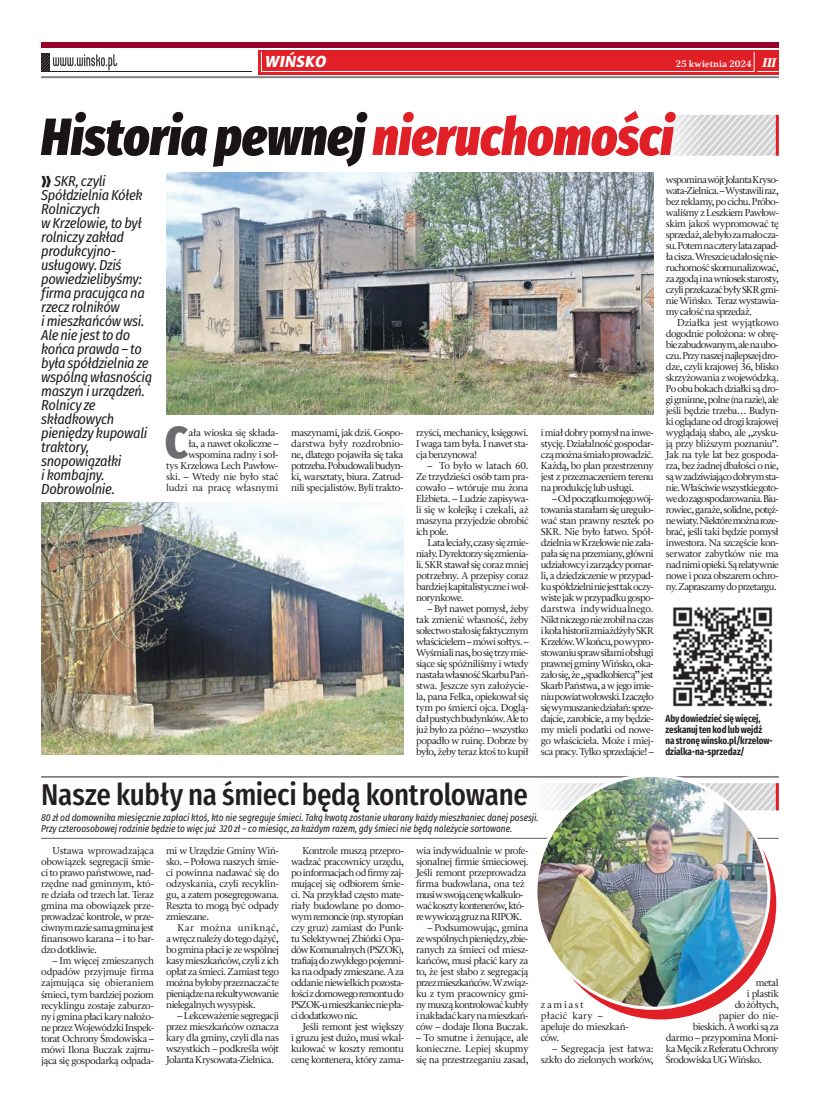
<style>
.page{position:relative;width:820px;height:1106px;background:#fff}
.page>*{position:absolute;margin:0;border:0;box-sizing:border-box;transform-origin:0 0}
.t1{font:italic 800 52.3px "Fira Sans Condensed";color:#1a1415}
.t2{font:800 44.7px "Fira Sans Condensed";color:#6c6d70}
.t3{font:500 30px "Fira Sans Condensed";letter-spacing:-.01em;color:#231f20}
.t4{font:italic 16px "Aerton EFN Black";color:#fff}
.t5{font:italic 14.4px/14px "Fira Sans Condensed";letter-spacing:-.025em;color:#231f20}
.t6{font:italic 10px/11px "Fira Sans Condensed";letter-spacing:-.005em;color:#231f20}
.t7{font:700 10px/11px "Fira Sans Condensed";letter-spacing:-.005em;color:#231f20;scale:.93 1}
.t8{font:9.9px/11px "Classic TTEFN";letter-spacing:-.05em;color:#231f20;text-align:justify}
.t9{font:9.9px/11px "Classic TTEFN";letter-spacing:-.015em;color:#231f20}
.t10{font:700 9.9px "Platea EFN";color:#fff}
.s1{font-family:"Platea EFN Black";font-weight:400;font-style:italic;font-size:13.2px}
.s2{color:#e01f26}
.s3{font-family:"Aerton Cnd EFN";font-weight:700;font-style:normal;font-size:28.8px;color:#fff}
</style>
<div class="page">
<div style="left:259px;top:50px;width:519px;height:25px;background:#e01f26"></div>
<hr style="left:41px;top:71px;width:210px;height:1px;background:#231f20">
<svg style="left:261px;top:52px;width:1px;height:19px"></svg>
<hr style="left:261px;top:71px;width:493px;height:1px;background:#fff">
<svg style="left:753px;top:52px;width:25px;height:20px"></svg>
<hr style="left:41px;top:76px;width:737px;height:2px;background:#808285">
<div style="left:41px;top:43px;width:737px;height:5px;background:#98012d"></div>
<svg style="left:41px;top:54px;width:76px;height:17px"></svg>
<svg style="left:667px;top:115px;width:108px;height:41px"></svg>
<hr style="left:775px;top:115px;width:3px;height:41px;background:#e01f26">
<svg style="left:548px;top:783px;width:227px;height:27px"></svg>
<hr style="left:775px;top:783px;width:3px;height:27px;background:#e01f26">
<hr style="left:41px;top:776px;width:737px;height:1px;background:#231f20">
<hr style="left:41px;top:838px;width:737px;height:1px;background:#5f5f62">
<svg style="left:544px;top:788px;width:232px;height:231px;fill:#e01f26"></svg>
<img style="left:535px;top:775px;width:233px;height:233px;border-radius:116px">
<img style="left:672px;top:607px;width:101px;height:100px">
<img style="left:166px;top:172px;width:487px;height:242px">
<img style="left:41px;top:502px;width:363px;height:252px">
<h3 class="t4" style="left:264px;top:52px;width:63px">WIŃSKO</h3>
<p class="t10" style="left:675px;top:58px;width:102px">25 kwietnia 2024 <span class="s1">III</span></p>
<h1 class="t1" style="left:41px;top:100px;width:633px">Historia pewnej <span class="s2">nieruchomości</span></h1>
<p class="t5" style="left:41px;top:174px;width:113px"><span class="s3">»</span> SKR, czyli<br>Spółdzielnia Kółek<br>Rolniczych<br>w Krzelowie, to był rolniczy zakład produkcyjno&shy;usługowy. Dziś powiedzielibyśmy: firma pracująca na rzecz rolników<br>i mieszkańców wsi.<br>Ale nie jest to do końca prawda – to była spółdzielnia ze wspólną własnością maszyn i urządzeń.<br>Rolnicy ze składkowych pieniędzy kupowali traktory, snopowiązałki<br>i kombajny.<br>Dobrowolnie.</p>
<p class="t8" style="left:665px;top:174px;width:114px">wspomina wójt Jolanta Kryso&shy;wata-Zielnica. – Wystawili raz, bez reklamy, po cichu. Próbo&shy;waliśmy z Leszkiem Pawłow&shy;skim jakoś wypromować tę sprzedaż, ale było za mało cza&shy;su. Potem na cztery lata zapad&shy;ła cisza. Wreszcie udało się nie&shy;ruchomość skomunalizować, za zgodą i na wniosek starosty, czyli przekazać były SKR gmi&shy;nie Wińsko. Teraz wystawia&shy;my całość na sprzedaż.</p>
<p class="t8" style="left:665px;top:317px;width:114px;text-indent:11px">Działka jest wyjątkowo dogodnie położona: w obrę&shy;bie zabudowanym, ale na ubo&shy;czu. Przy naszej najlepszej dro&shy;dze, czyli krajowej 36, blisko skrzyżowania z wojewódzką.<br>Po obu bokach działki są dro&shy;gi gminne, polne (na razie), ale jeśli będzie trzeba… Budyn&shy;ki oglądane od drogi krajowej wyglądają słabo, ale „zysku&shy;ją przy bliższym poznaniu”.<br>Jak na tyle lat bez gospoda&shy;rza, bez żadnej dbałości o nie, są w zadziwiająco dobrym sta&shy;nie. Właściwie wszystkie goto&shy;we do zagospodarowania. Biu&shy;rowiec, garaże, solidne, potęż&shy;ne wiaty. Niektóre można roze&shy;brać, jeśli taki będzie pomysł inwestora. Na szczęście kon&shy;serwator zabytków nie ma nad nimi opieki. Są relatywnie nowe i poza obszarem ochro&shy;ny. Zapraszamy do przetargu.</p>
<h2 class="t2" style="left:165px;top:401px;width:24px">C</h2>
<p class="t8" style="left:540px;top:427px;width:114px">i miał dobry pomysł na inwe&shy;stycję. Działalność gospodar&shy;czą można śmiało prowadzić.<br>Każdą, bo plan przestrzenny jest z przeznaczeniem terenu na produkcję lub usługi.</p>
<p class="t8" style="left:540px;top:493px;width:114px;text-indent:11px">– Od początku mojego wój&shy;towania starałam się uregulo&shy;wać stan prawny resztek po SKR. Nie było łatwo. Spół&shy;dzielnia w Krzelowie nie zała&shy;pała się na przemiany, główni udziałowcy i zarządcy pomar&shy;li, a dziedziczenie w przypad&shy;ku spółdzielni nie jest tak oczy&shy;wiste jak w przypadku gospo&shy;darstwa indywidualnego.<br>Nikt niczego nie zrobił na czas i koła historii zmiażdżyły SKR Krzelów. W końcu, po wypro&shy;stowaniu spraw siłami obsługi prawnej gminy Wińsko, oka&shy;zało się, że „spadkobiercą” jest Skarb Państwa, a w jego imie&shy;niu powiat wołowski. I zaczęło się wymuszanie działań: sprze&shy;dajcie, zarobicie, a my będzie&shy;my mieli podatki od nowe&shy;go właściciela. Może i miej&shy;sca pracy. Tylko sprzedajcie! –</p>
<p class="t8" style="left:166px;top:427px;width:114px;text-align:right">ała wioska się składa-<br>ła, a nawet okoliczne – wspomina radny i soł-<br>tys Krzelowa Lech Pawłow&shy;ski. – Wtedy nie było stać ludzi na pracę własnymi</p>
<p class="t8" style="left:291px;top:427px;width:114px">maszynami, jak dziś. Gospo&shy;darstwa były rozdrobnio&shy;ne, dlatego pojawiła się taka potrzeba. Pobudowali budyn&shy;ki, warsztaty, biura. Zatrud&shy;nili specjalistów. Byli trakto-</p>
<p class="t8" style="left:416px;top:427px;width:114px">rzyści, mechanicy, księgowi.<br>I waga tam była. I nawet sta&shy;cja benzynowa!</p>
<p class="t8" style="left:416px;top:460px;width:114px;text-indent:11px">– To było w latach 60.<br>Ze trzydzieści osób tam pra&shy;cowało – wtóruje mu żona Elżbieta. – Ludzie zapisywa&shy;li się w kolejkę i czekali, aż maszyna przyjedzie obrobić ich pole.</p>
<p class="t8" style="left:416px;top:537px;width:114px;text-indent:11px">Lata leciały, czasy się zmie&shy;niały. Dyrektorzy się zmienia&shy;li. SKR stawał się coraz mniej potrzebny. A przepisy coraz bardziej kapitalistyczne i wol&shy;norynkowe.</p>
<p class="t8" style="left:416px;top:603px;width:114px;text-indent:11px">– Był nawet pomysł, żeby tak zmienić własność, żeby sołectwo stało się faktycznym właścicielem – mówi sołtys. – Wyśmiali nas, bo się trzy mie&shy;siące się spóźniliśmy i wtedy nastała własność Skarbu Pań&shy;stwa. Jeszcze syn założycie&shy;la, pana Felka, opiekował się tym po śmierci ojca. Doglą&shy;dał pustych budynków. Ale to już było za późno – wszystko popadło w ruinę. Dobrze by było, żeby teraz ktoś to kupił</p>
<p class="t7" style="left:665px;top:712px;width:117px">Aby dowiedzieć się więcej, zeskanuj ten kod lub wejdź na stronę winsko.pl/krzelow&shy;dzialka-na-sprzedaz/</p>
<h3 class="t3" style="left:41px;top:767px;width:488px">Nasze kubły na śmieci będą kontrolowane</h3>
<p class="t6" style="left:41px;top:812px;width:499px">80 zł od domownika miesięcznie zapłaci ktoś, kto nie segreguje śmieci. Taką kwotą zostanie ukarany każdy mieszkaniec danej posesji.<br>Przy czteroosobowej rodzinie będzie to więc już 320 zł – co miesiąc, za każdym razem, gdy śmieci nie będą należycie sortowane.</p>
<p class="t8" style="left:41px;top:846px;width:114px;text-indent:11px">Ustawa wprowadzająca obowiązek segregacji śmie&shy;ci to prawo państwowe, nad&shy;rzędne nad gminnym, któ&shy;re działa od trzech lat. Teraz gmina ma obowiązek prze&shy;prowadzać kontrole, w prze&shy;ciwnym razie sama gmina jest finansowo karana – i to bar&shy;dzo dotkliwie.</p>
<p class="t8" style="left:41px;top:956px;width:114px;text-indent:11px">– Im więcej zmieszanych odpadów przyjmuje firma zajmująca się obieraniem śmieci, tym bardziej poziom recyklingu zostaje zaburzo&shy;ny i gmina płaci kary nałożo&shy;ne przez Wojewódzki Inspek&shy;torat Ochrony Środowiska – mówi Ilona Buczak zajmu&shy;jąca się gospodarką odpada-</p>
<p class="t8" style="left:416px;top:845px;width:114px;text-align:left">wia indywidualnie w profe&shy;sjonalnej firmie śmieciowej.<br>Jeśli remont przeprowadza firma budowlana, ona też musi w swoją cenę wkalkulo&shy;wać koszty kontenerów, któ&shy;re wywiozą gruz na RIPOK.</p>
<p class="t8" style="left:416px;top:922px;width:114px;text-indent:11px">– Podsumowując, gmina ze wspólnych pieniędzy, zbie&shy;ranych za śmieci od miesz&shy;kańców, musi płacić kary za to, że jest słabo z segregacją przez mieszkańców. W związ&shy;ku z tym pracownicy gmi&shy;ny muszą kontrolować kubły i nakładać kary na mieszkań&shy;ców – dodaje Ilona Buczak.</p>
<p class="t8" style="left:416px;top:1032px;width:114px">– To smutne i żenujące, ale konieczne. Lepiej skupmy się na przestrzeganiu zasad,</p>
<p class="t8" style="left:291px;top:845px;width:114px;text-indent:11px">Kontrole muszą przepro&shy;wadzać pracownicy urzędu, po informacjach od firmy zaj&shy;mującej się odbiorem śmie&shy;ci. Na przykład często mate&shy;riały budowlane po domo&shy;wym remoncie (np. styropian czy gruz) zamiast do Punk&shy;tu Selektywnej Zbiórki Opa&shy;dów Komunalnych (PSZOK), trafiają do zwykłego pojemni&shy;ka na odpady zmieszane. A za oddanie niewielkich pozosta&shy;łości z domowego remontu do PSZOK-u mieszkaniec nie pła&shy;ci dodatkowo nic.</p>
<p class="t8" style="left:291px;top:1021px;width:114px;text-indent:11px">Jeśli remont jest większy i gruzu jest dużo, musi wkal&shy;kulować w koszty remontu cenę kontenera, który zama-</p>
<p class="t8" style="left:166px;top:845px;width:114px">mi w Urzędzie Gminy Wiń&shy;sko. – Połowa naszych śmie&shy;ci powinna nadawać się do odzyskania, czyli recyklin&shy;gu, a zatem posegregowana.<br>Reszta to mogą być odpady zmieszane.</p>
<p class="t8" style="left:166px;top:922px;width:114px;text-indent:11px">Kar można uniknąć, a wręcz należy do tego dążyć, bo gmina płaci je ze wspólnej kasy mieszkańców, czyli z ich opłat za śmieci. Zamiast tego można byłoby przeznaczać te pieniądze na rekultywowanie nielegalnych wysypisk.</p>
<p class="t8" style="left:166px;top:1010px;width:114px;text-indent:11px">– Lekceważenie segregacji przez mieszkańców oznacza kary dla gminy, czyli dla nas wszystkich – podkreśla wójt Jolanta Krysowata-Zielnica.</p>
<p class="t9" style="left:540px;top:999px;width:89px">zamiast<br>płacić kary – apeluje do mieszkań&shy;ców.</p>
<p class="t8" style="left:540px;top:1043px;width:114px;text-align:right">– Segregacja jest łatwa: szkło do zielonych worków,</p>
<p class="t8" style="left:755px;top:977px;width:25px">metal</p>
<p class="t8" style="left:746px;top:988px;width:33px">i plastik</p>
<p class="t8" style="left:734px;top:999px;width:45px">do żółtych,</p>
<p class="t8" style="left:718px;top:1010px;width:62px">papier do nie-</p>
<p class="t8" style="left:692px;top:1021px;width:88px">bieskich. A worki są za</p>
<p class="t8" style="left:665px;top:1032px;width:114px">darmo – przypomina Moni-</p>
<p class="t8" style="left:665px;top:1043px;width:114px">ka Męcik z Referatu Ochrony</p>
<p class="t8" style="left:665px;top:1054px;width:97px">Środowiska UG Wińsko.</p>
</div>
